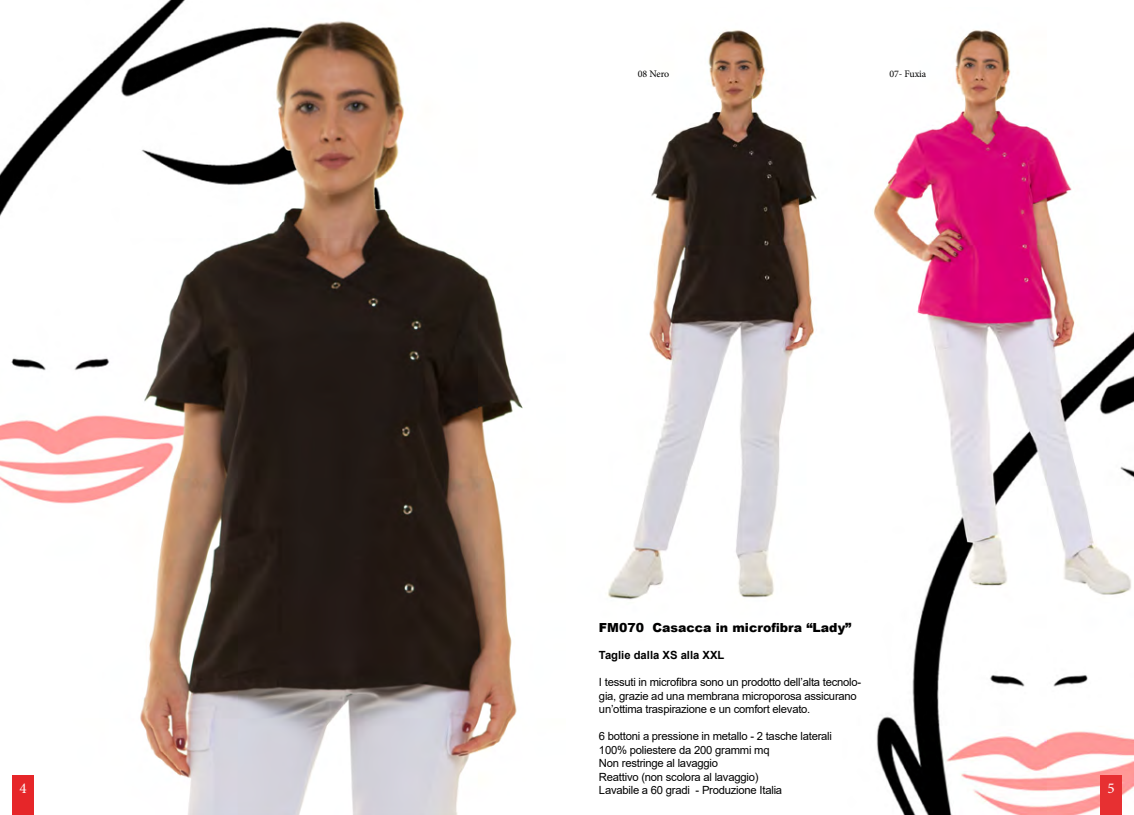
<style>
.page{position:relative;width:1134px;height:815px;background:#fff}
.page>*{position:absolute;margin:0;border:0;box-sizing:border-box;transform-origin:0 0}
.t1{font:15px "Minion Pro";color:#fff}
.t2{font:900 12.5px "Arial";color:#000}
.t3{font:11.25px/13.5px "Arial";letter-spacing:-.02em;color:#000}
.t4{font:700 11.25px "Arial";color:#000}
.t5{font:10px "Minion Pro";letter-spacing:-.01em;color:#000}
</style>
<div class="page">
<img style="left:0;top:0;width:523px;height:815px">
<img style="left:608px;top:30px;width:526px;height:785px">
<div style="left:1100px;top:775px;width:21px;height:40px;background:#e73032"></div>
<div style="left:12px;top:775px;width:22px;height:40px;background:#e62629"></div>
<p class="t5" style="left:638px;top:67px;width:33px">08 Nero</p>
<p class="t5" style="left:889px;top:67px;width:38px">07- Fuxia</p>
<p class="t2" style="left:599px;top:619px;width:254px">FM070 Casacca in microfibra “Lady”</p>
<p class="t4" style="left:599px;top:647px;width:127px">Taglie dalla XS alla XXL</p>
<p class="t3" style="left:599px;top:675px;width:264px">I tessuti in microfibra sono un prodotto dell’alta tecnolo&shy;gia, grazie ad una membrana microporosa assicurano un’ottima traspirazione e un comfort elevato.</p>
<p class="t3" style="left:599px;top:729px;width:235px">6 bottoni a pressione in metallo - 2 tasche laterali 100% poliestere da 200 grammi mq<br>Non restringe al lavaggio<br>Reattivo (non scolora al lavaggio)<br>Lavabile a 60 gradi - Produzione Italia</p>
<h1 class="t1" style="left:19px;top:778px;width:9px">4</h1>
<h1 class="t1" style="left:1107px;top:778px;width:9px">5</h1>
</div>
